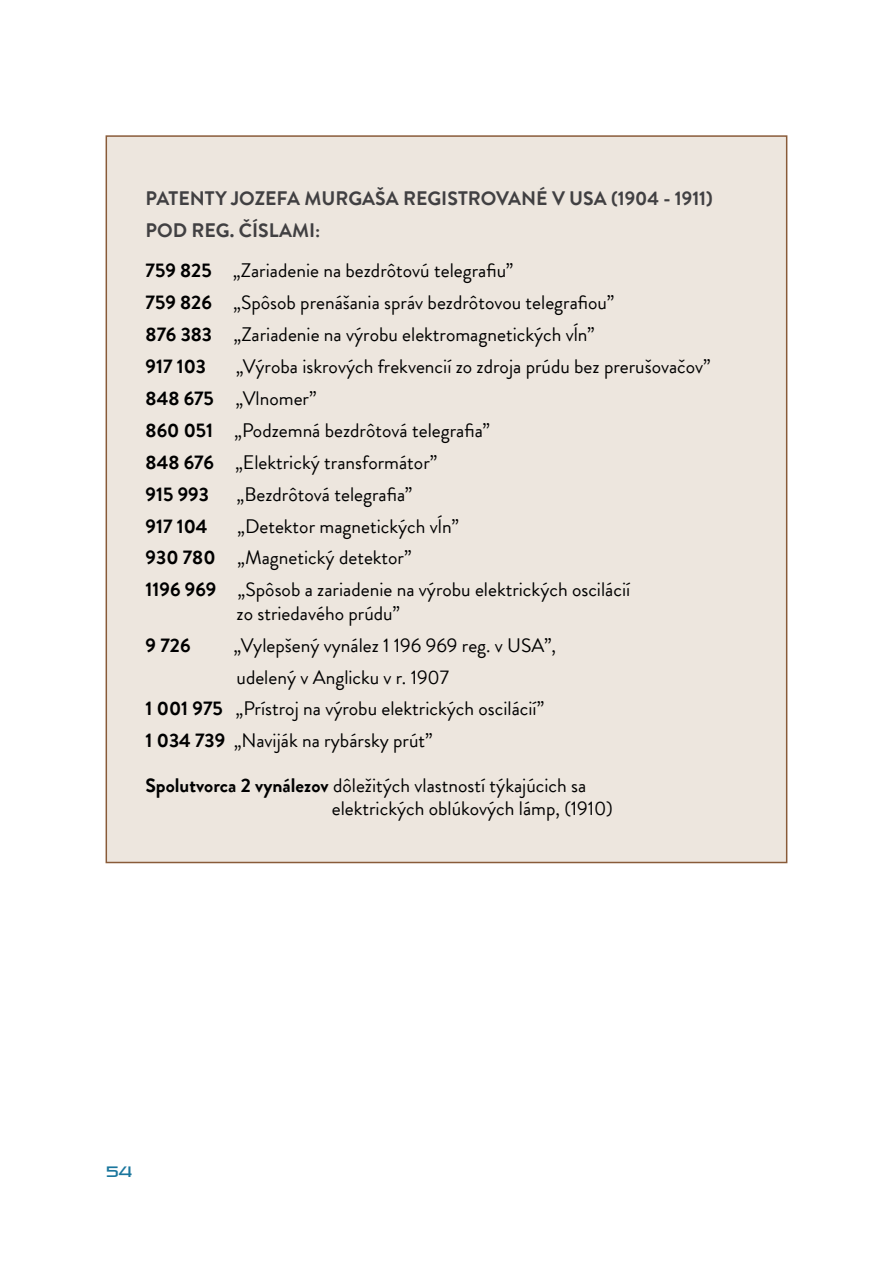
<style>
.page{position:relative;width:893px;height:1263px;background:#fff}
.page>*{position:absolute;margin:0;border:0;box-sizing:border-box;transform-origin:0 0}
.t1{font:19.5px/32px "Brandon Grotesque";color:#000}
.t2{font:700 19.5px/32px "Brandon Grotesque";color:#414042}
.t3{font:700 19.5px "Brandon Grotesque";color:#000}
.t4{font:15px "Pirulen";color:#1a769d}
.s1{font-weight:700}
</style>
<div class="page">
<div style="left:106px;top:135px;width:681px;height:728px;background:#ede6de;border:2px solid #895b39"></div>
<p class="t2" style="left:146px;top:183px;width:569px">PATENTY JOZEFA MURGAŠA REGISTROVANÉ V USA (1904 - 1911)<br>POD REG. ČÍSLAMI:</p>
<p class="t1" style="left:146px;top:255px;width:470px"><span class="s1">759 825</span> „Zariadenie na bezdrôtovú telegrafiu”<br><span class="s1">759 826</span> „Spôsob prenášania správ bezdrôtovou telegrafiou” <span class="s1">876 383</span> „Zariadenie na výrobu elektromagnetických vĺn” <span class="s1">917 103</span></p>
<p class="t1" style="left:146px;top:350px;width:567px;text-indent:90px">„Výroba iskrových frekvencií zo zdroja prúdu bez prerušovačov” <span class="s1">848 675</span> „Vlnomer”<br><span class="s1">860 051</span> „Podzemná bezdrôtová telegrafia”<br><span class="s1">848 676</span> „Elektrický transformátor”<br><span class="s1">915 993</span></p>
<p class="t1" style="left:237px;top:478px;width:177px">„Bezdrôtová telegrafia”</p>
<p class="t1" style="left:146px;top:510px;width:486px;text-indent:92px">„Detektor magnetických vĺn”<br><span class="s1">930 780</span> „Magnetický detektor”<br><span class="s1">1196 969</span> „Spôsob a zariadenie na výrobu elektrických oscilácií</p>
<p class="t1" style="left:237px;top:597px;width:165px">zo striedavého prúdu”</p>
<p class="t3" style="left:146px;top:631px;width:46px">9 726</p>
<p class="t1" style="left:234px;top:629px;width:324px">„Vylepšený vynález 1 196 969 reg. v USA”,</p>
<p class="t1" style="left:237px;top:661px;width:214px">udelený v Anglicku v r. 1907</p>
<p class="t1" style="left:146px;top:693px;width:400px"><span class="s1">1 001 975</span> „Prístroj na výrobu elektrických oscilácií”</p>
<p class="t1" style="left:146px;top:725px;width:288px"><span class="s1">1 034 739</span> „Naviják na rybársky prút”</p>
<p class="t1" style="left:332px;top:774px;width:283px;line-height:23.4px;text-indent:-186px"><span class="s1">Spolutvorca 2 vynálezov</span> dôležitých vlastností týkajúcich sa elektrických oblúkových lámp, (1910)</p>
<p class="t3" style="left:146px;top:512px;width:63px">917 104</p>
<p class="t4" style="left:106px;top:1162px;width:28px">54</p>
</div>
